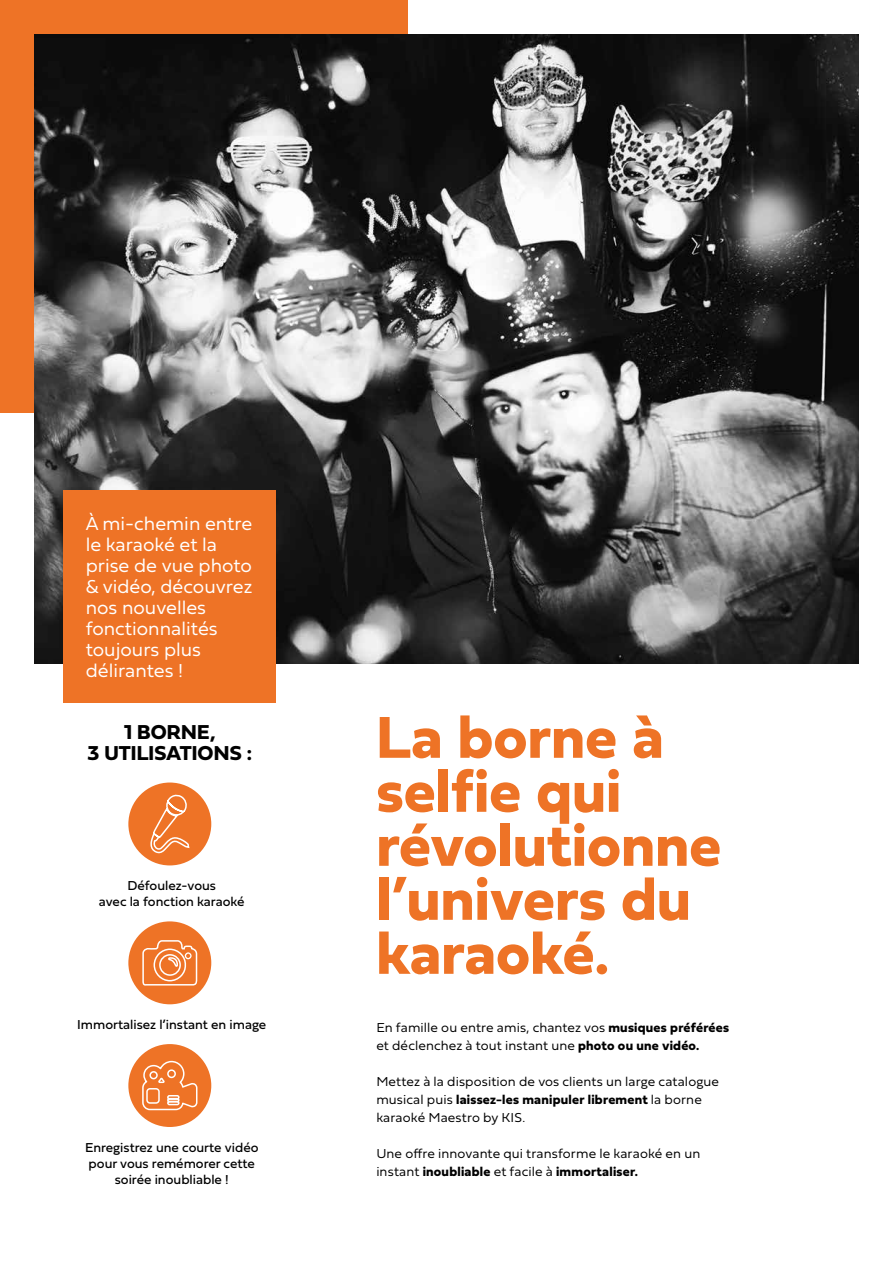
<style>
.page{position:relative;width:893px;height:1263px;background:#fff}
.page>*{position:absolute;margin:0;border:0;box-sizing:border-box;transform-origin:0 0}
.t1{font:700 61.5px/54px "Fieldwork Hum";color:#ee7326}
.t2{font:700 21px/21px "Fieldwork Hum";color:#000;text-align:center}
.t3{font:19.5px/21px "Fieldwork Hum Light";color:#fff}
.t4{font:13.5px/18px "Fieldwork Hum Light";letter-spacing:.005em;color:#000}
.t5{font:13.5px/16.2px "Fieldwork Hum";color:#000;text-align:center}
.t6{font:700 13.5px "Fieldwork Hum";letter-spacing:.02em;color:#000}
.s1{font-family:"Fieldwork Hum";font-weight:700}
.s2{font-family:"Fieldwork Hum Light";font-weight:400}
</style>
<div class="page">
<div style="left:0;top:0;width:407px;height:412px;background:#ee7326"></div>
<img style="left:34px;top:34px;width:825px;height:629px">
<div style="left:64px;top:491px;width:212px;height:212px;background:#ee7326"></div>
<div style="left:128px;top:782px;width:83px;height:83px;background:#ee7326;border-radius:50%"></div>
<div style="left:128px;top:921px;width:83px;height:83px;background:#ee7326;border-radius:50%"></div>
<div style="left:128px;top:1044px;width:83px;height:83px;background:#ee7326;border-radius:50%"></div>
<svg style="left:142px;top:1060px;width:56px;height:51px"></svg>
<svg style="left:150px;top:794px;width:40px;height:60px"></svg>
<svg style="left:141px;top:940px;width:57px;height:65px"></svg>
<h3 class="t3" style="left:86px;top:512px;width:168px">À mi-chemin entre le karaoké et la prise de vue photo &amp; vidéo, découvrez nos nouvelles fonctionnalités toujours plus délirantes !</h3>
<h2 class="t2" style="left:88px;top:721px;width:166px">1 BORNE,<br>3 UTILISATIONS :</h2>
<p class="t5" style="left:99px;top:877px;width:147px">Défoulez-vous<br>avec la fonction karaoké</p>
<p class="t5" style="left:77px;top:1016px;width:191px">Immortalisez l’instant en image</p>
<p class="t5" style="left:85px;top:1138px;width:175px">Enregistrez une courte vidéo pour vous remémorer cette soirée inoubliable !</p>
<h1 class="t1" style="left:376px;top:708px;width:346px">La borne à selfie qui révolutionne l’univers du karaoké.</h1>
<p class="t4" style="left:376px;top:1018px;width:354px">En famille ou entre amis, chantez vos <span class="s1">musiques préférées </span>et déclenchez à tout instant une <span class="s1">photo ou une vidéo.</span></p>
<p class="t4" style="left:376px;top:1072px;width:344px">Mettez à la disposition de vos clients un large catalogue</p>
<p class="t6" style="left:376px;top:1089px;width:327px"><span class="s2">musical puis</span> laissez-les manipuler librement <span class="s2">la borne</span></p>
<p class="t4" style="left:376px;top:1108px;width:150px">karaoké Maestro by KIS.</p>
<p class="t4" style="left:376px;top:1144px;width:325px">Une offre innovante qui transforme le karaoké en un</p>
<p class="t6" style="left:376px;top:1161px;width:263px"><span class="s2">instant</span> inoubliable <span class="s2">et facile à</span> immortaliser.</p>
</div>
